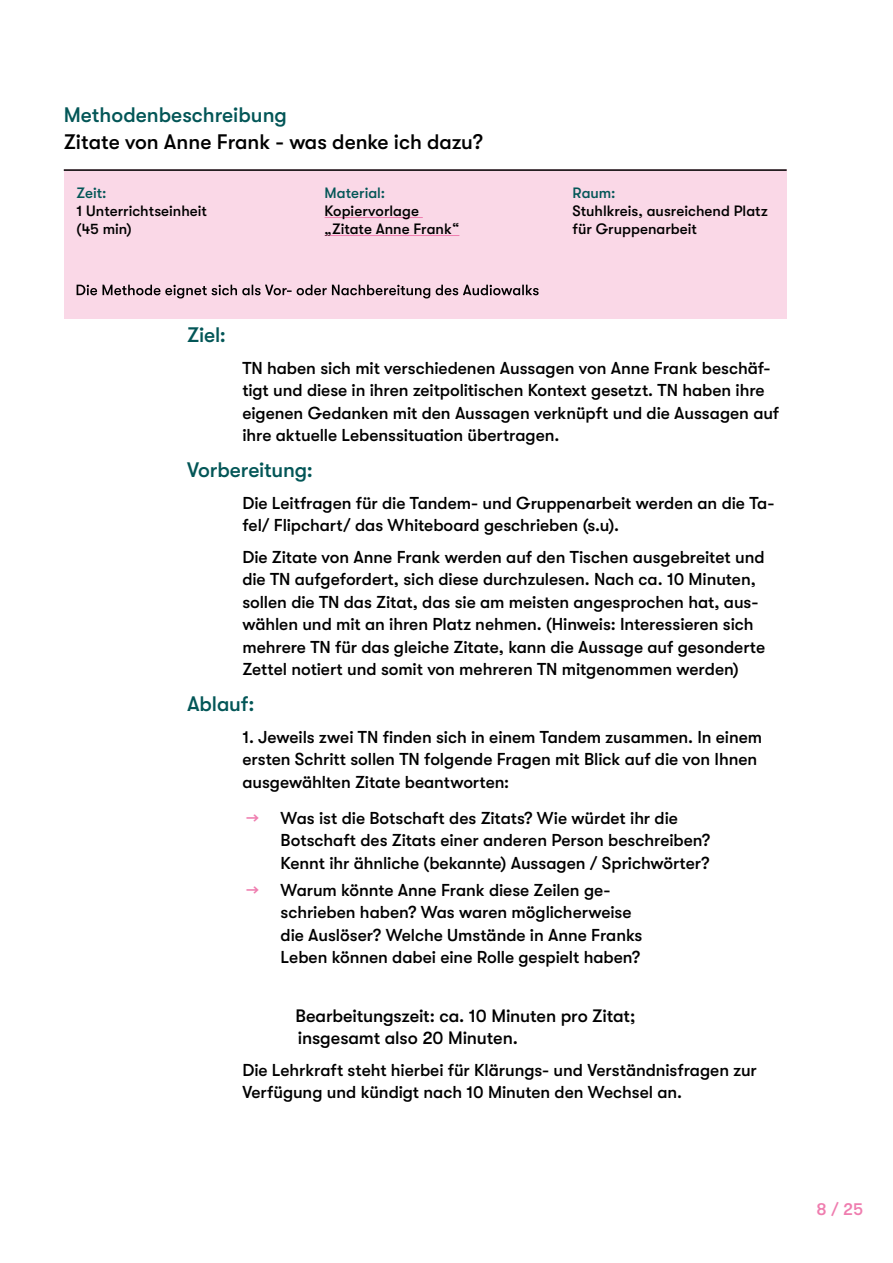
<style>
.page{position:relative;width:893px;height:1263px;background:#fff}
.page>*{position:absolute;margin:0;border:0;box-sizing:border-box;transform-origin:0 0}
.t1{font:500 21px/27px "GT Walsheim Pro";color:#000}
.Heading_Text{font:500 21px "GT Walsheim Pro";letter-spacing:-.01em;color:#035657}
.Fließtext{font:500 18px/22.5px "GT Walsheim Pro";letter-spacing:-.01em;color:#000}
.Fließtext-2{font:500 17.25px/22.5px "GT Walsheim Pro";letter-spacing:-.005em;color:#000}
.t2{font:500 17.25px "GT Walsheim Pro";color:#ef7daf}
.Box_Text{font:500 15px/18px "GT Walsheim Pro";color:#000}
.Normal__Web{font:500 15px/18px "GT Walsheim Pro";color:#000}
.Box_Text-2{font:500 15px "GT Walsheim Pro";color:#035657}
.s1{color:#035657}
.s2{color:#ef7daf}
</style>
<div class="page">
<div style="left:64px;top:169px;width:723px;height:150px;background:#fad8e7"></div>
<hr style="left:325px;top:217px;width:98px;height:1px;background:#ef7daf">
<hr style="left:325px;top:235px;width:134px;height:1px;background:#ef7daf">
<hr style="left:64px;top:169px;width:723px;height:2px;background:#000">
<svg style="left:77px;top:285px;width:462px;height:13px"></svg>
<p class="t1" style="left:64px;top:101px;width:421px"><span class="s1">Methodenbeschreibung<br></span>Zitate von Anne Frank - was denke ich dazu?</p>
<p class="Box_Text-2" style="left:77px;top:184px;width:32px">Zeit:</p>
<p class="Box_Text" style="left:77px;top:202px;width:132px">1 Unterrichtseinheit (45 min)</p>
<p class="Heading_Text" style="left:187px;top:323px;width:40px">Ziel:</p>
<p class="Box_Text-2" style="left:325px;top:184px;width:62px">Material:</p>
<p class="Box_Text" style="left:325px;top:202px;width:136px">Kopiervorlage „Zitate Anne Frank“</p>
<p class="Box_Text-2" style="left:573px;top:184px;width:45px">Raum:</p>
<p class="Normal__Web" style="left:573px;top:202px;width:197px">Stuhlkreis, ausreichend Platz für Gruppenarbeit</p>
<p class="Fließtext-2" style="left:242px;top:356px;width:538px">TN haben sich mit verschiedenen Aussagen von Anne Frank beschäf&shy;tigt und diese in ihren zeitpolitischen Kontext gesetzt. TN haben ihre eigenen Gedanken mit den Aussagen verknüpft und die Aussagen auf ihre aktuelle Lebenssituation übertragen.</p>
<p class="Heading_Text" style="left:187px;top:458px;width:127px">Vorbereitung:</p>
<p class="Fließtext-2" style="left:242px;top:491px;width:533px">Die Leitfragen für die Tandem- und Gruppenarbeit werden an die Ta&shy;fel/ Flipchart/ das Whiteboard geschrieben (s.u).</p>
<p class="Fließtext-2" style="left:242px;top:545px;width:524px">Die Zitate von Anne Frank werden auf den Tischen ausgebreitet und die TN aufgefordert, sich diese durchzulesen. Nach ca. 10 Minuten, sollen die TN das Zitat, das sie am meisten angesprochen hat, aus&shy;wählen und mit an ihren Platz nehmen. (Hinweis: Interessieren sich mehrere TN für das gleiche Zitate, kann die Aussage auf gesonderte Zettel notiert und somit von mehreren TN mitgenommen werden)</p>
<p class="Heading_Text" style="left:187px;top:692px;width:69px">Ablauf:</p>
<p class="Fließtext-2" style="left:242px;top:725px;width:521px">1. Jeweils zwei TN finden sich in einem Tandem zusammen. In einem ersten Schritt sollen TN folgende Fragen mit Blick auf die von Ihnen ausgewählten Zitate beantworten:</p>
<p class="Fließtext-2" style="left:281px;top:806px;width:431px;text-indent:-34px"><span class="s2">→</span> Was ist die Botschaft des Zitats? Wie würdet ihr die<br>Botschaft des Zitats einer anderen Person beschreiben?<br>Kennt ihr ähnliche (bekannte) Aussagen / Sprichwörter?</p>
<p class="Fließtext-2" style="left:281px;top:878px;width:363px;text-indent:-34px"><span class="s2">→</span> Warum könnte Anne Frank diese Zeilen ge&shy;schrieben haben? Was waren möglicherweise die Auslöser? Welche Umstände in Anne Franks Leben können dabei eine Rolle gespielt haben?</p>
<p class="Fließtext" style="left:295px;top:1004px;width:341px">Bearbeitungszeit: ca. 10 Minuten pro Zitat; insgesamt also 20 Minuten.</p>
<p class="Fließtext-2" style="left:242px;top:1058px;width:516px">Die Lehrkraft steht hierbei für Klärungs- und Verständnisfragen zur<br>Verfügung und kündigt nach 10 Minuten den Wechsel an.</p>
<p class="t2" style="left:817px;top:1199px;width:48px">8 / 25</p>
</div>
